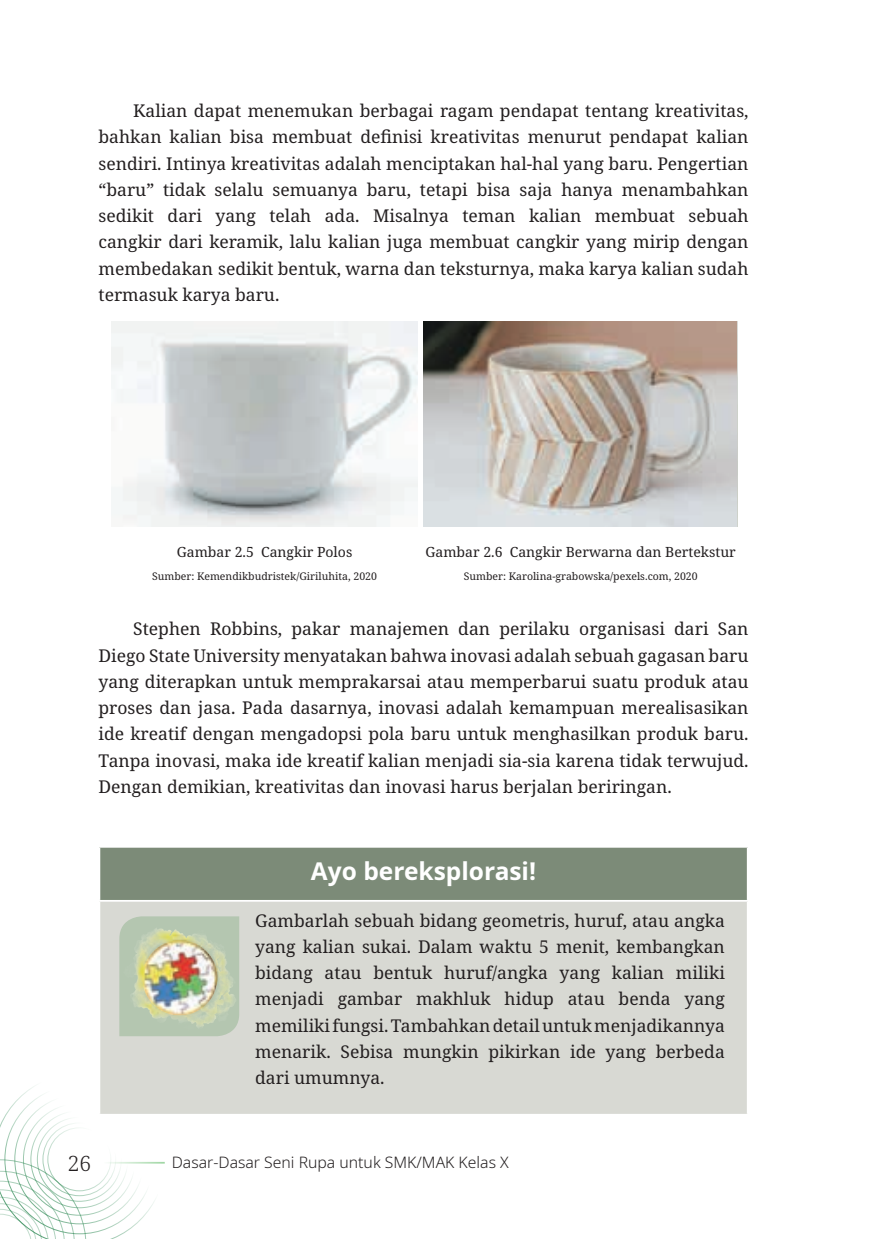
<style>
.page{position:relative;width:872px;height:1239px;background:#fff}
.page>*{position:absolute;margin:0;border:0;box-sizing:border-box;transform-origin:0 0}
.t1{font:700 24.5px "Noto Sans";color:#fff}
.t2{font:300 21px "Noto Serif";color:#231f20}
.t3{font:17.5px/26.2px "Noto Serif";color:#231f20;text-align:justify}
.t4{font:300 15.75px "Noto Sans";color:#231f20}
.t5{font:14px "Noto Serif";color:#231f20}
.t6{font:10.5px "Noto Serif";color:#231f20}
</style>
<div class="page">
<img style="left:112px;top:321px;width:305px;height:206px">
<div style="left:99px;top:847px;width:648px;height:54px;background:#7c8b78"></div>
<div style="left:99px;top:901px;width:648px;height:214px;background:#d8d9d3"></div>
<hr style="left:98px;top:846px;width:650px;height:2px;background:#fff">
<hr style="left:98px;top:848px;width:2px;height:52px;background:#fff">
<hr style="left:98px;top:902px;width:2px;height:212px;background:#fff">
<hr style="left:98px;top:900px;width:650px;height:2px;background:#fff">
<hr style="left:98px;top:1114px;width:650px;height:1px;background:#fff">
<svg style="left:119px;top:916px;width:120px;height:120px"></svg>
<img style="left:119px;top:918px;width:118px;height:115px">
<img style="left:423px;top:321px;width:313px;height:206px">
<svg style="left:0;top:1072px;width:165px;height:167px"></svg>
<p class="t3" style="left:98px;top:98px;width:651px;text-indent:35px">Kalian dapat menemukan berbagai ragam pendapat tentang kreativitas, bahkan kalian bisa membuat definisi kreativitas menurut pendapat kalian sendiri. Intinya kreativitas adalah menciptakan hal-hal yang baru. Pengertian “baru” tidak selalu semuanya baru, tetapi bisa saja hanya menambahkan sedikit dari yang telah ada. Misalnya teman kalian membuat sebuah cangkir dari keramik, lalu kalian juga membuat cangkir yang mirip dengan membedakan sedikit bentuk, warna dan teksturnya, maka karya kalian sudah termasuk karya baru.</p>
<p class="t5" style="left:425px;top:543px;width:312px">Gambar 2.6 Cangkir Berwarna dan Bertekstur</p>
<p class="t6" style="left:464px;top:569px;width:235px">Sumber: Karolina-grabowska/pexels.com, 2020</p>
<p class="t3" style="left:98px;top:616px;width:651px;text-indent:35px">Stephen Robbins, pakar manajemen dan perilaku organisasi dari San Diego State University menyatakan bahwa inovasi adalah sebuah gagasan baru yang diterapkan untuk memprakarsai atau memperbarui suatu produk atau proses dan jasa. Pada dasarnya, inovasi adalah kemampuan merealisasikan ide kreatif dengan mengadopsi pola baru untuk menghasilkan produk baru.<br>Tanpa inovasi, maka ide kreatif kalian menjadi sia-sia karena tidak terwujud.<br>Dengan demikian, kreativitas dan inovasi harus berjalan beriringan.</p>
<p class="t5" style="left:177px;top:543px;width:177px">Gambar 2.5 Cangkir Polos</p>
<p class="t6" style="left:152px;top:569px;width:226px">Sumber: Kemendikbudristek/Giriluhita, 2020</p>
<h1 class="t1" style="left:311px;top:854px;width:227px">Ayo bereksplorasi!</h1>
<p class="t3" style="left:255px;top:907px;width:471px">Gambarlah sebuah bidang geometris, huruf, atau angka yang kalian sukai. Dalam waktu 5 menit, kembangkan bidang atau bentuk huruf/angka yang kalian miliki menjadi gambar makhluk hidup atau benda yang memiliki fungsi. Tambahkan detail untuk menjadikannya menarik. Sebisa mungkin pikirkan ide yang berbeda dari umumnya.</p>
<p class="t2" style="left:68px;top:1149px;width:25px">26</p>
<p class="t4" style="left:172px;top:1151px;width:338px">Dasar-Dasar Seni Rupa untuk SMK/MAK Kelas X</p>
</div>
